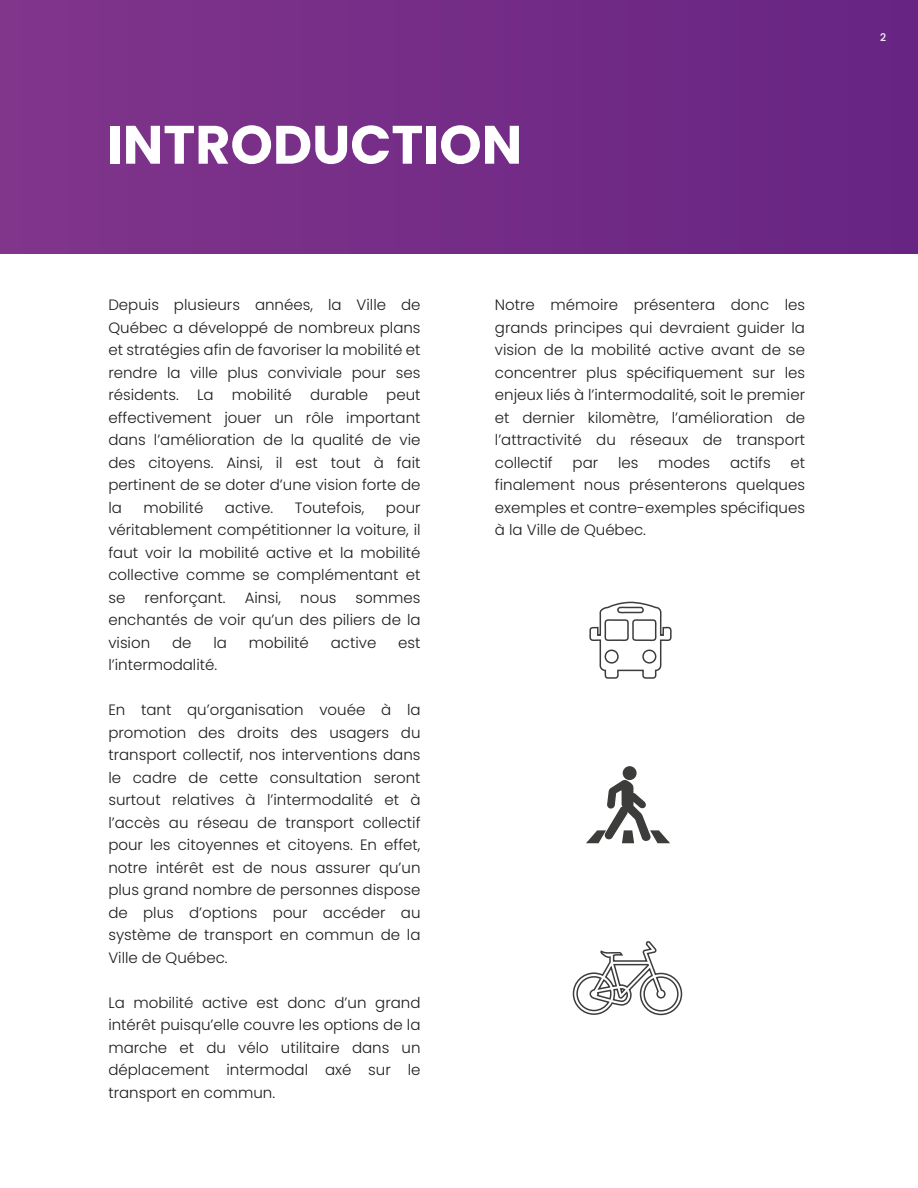
<style>
.page{position:relative;width:918px;height:1188px;background:#fff}
.page>*{position:absolute;margin:0;border:0;box-sizing:border-box;transform-origin:0 0}
.t1{font:700 54px "Poppins";color:#fff}
.t2{font:300 15px/22.5px "Poppins";color:#1d1d1b;text-align:justify}
.t3{font:500 10.5px "Poppins";color:#fff}
</style>
<div class="page">
<div style="left:0;top:0;width:918px;height:253px;background:#742d87"></div>
<svg style="left:589px;top:601px;width:83px;height:78px"></svg>
<svg style="left:586px;top:766px;width:84px;height:78px"></svg>
<svg style="left:572px;top:941px;width:111px;height:75px"></svg>
<h1 class="t1" style="left:107px;top:113px;width:417px">INTRODUCTION</h1>
<p class="t2" style="left:108px;top:294px;width:314px">Depuis plusieurs années, la Ville de Québec a développé de nombreux plans et stratégies afin de favoriser la mobilité et rendre la ville plus conviviale pour ses résidents. La mobilité durable peut effectivement jouer un rôle important dans l’amélioration de la qualité de vie des citoyens. Ainsi, il est tout à fait pertinent de se doter d’une vision forte de la</p>
<p class="t2" style="left:143px;top:496px;width:62px">mobilité</p>
<p class="t2" style="left:225px;top:496px;width:50px">active.</p>
<p class="t2" style="left:295px;top:496px;width:71px">Toutefois,</p>
<p class="t2" style="left:108px;top:496px;width:314px;text-indent:278px">pour véritablement compétitionner la voiture, il faut voir la mobilité active et la mobilité collective comme se complémentant et se</p>
<p class="t2" style="left:144px;top:586px;width:83px">renforçant.</p>
<p class="t2" style="left:245px;top:586px;width:38px">Ainsi,</p>
<p class="t2" style="left:300px;top:586px;width:38px">nous</p>
<p class="t2" style="left:108px;top:586px;width:314px;text-indent:247px">sommes enchantés de voir qu’un des piliers de la vision</p>
<p class="t2" style="left:172px;top:631px;width:21px">de</p>
<p class="t2" style="left:213px;top:631px;width:15px">la</p>
<p class="t2" style="left:249px;top:631px;width:62px">mobilité</p>
<p class="t2" style="left:331px;top:631px;width:47px">active</p>
<p class="t2" style="left:398px;top:631px;width:24px">est</p>
<p class="t2" style="left:108px;top:654px;width:110px">l’intermodalité.</p>
<p class="t2" style="left:108px;top:699px;width:314px">En tant qu’organisation vouée à la promotion des droits des usagers du transport collectif, nos interventions dans le cadre de cette consultation seront surtout relatives à l’intermodalité et à l’accès au réseau de transport collectif pour les citoyennes et citoyens. En effet, notre intérêt est de nous assurer qu’un plus grand nombre de personnes dispose de plus d’options pour accéder au système de transport en commun de la Ville de Québec.</p>
<p class="t2" style="left:108px;top:991px;width:314px">La mobilité active est donc d’un grand intérêt puisqu’elle couvre les options de la marche et du vélo utilitaire dans un déplacement intermodal axé sur le transport en commun.</p>
<p class="t2" style="left:495px;top:294px;width:312px">Notre mémoire présentera donc les grands principes qui devraient guider la vision de la mobilité active avant de se concentrer plus spécifiquement sur les enjeux liés à l’intermodalité, soit le premier et dernier kilomètre, l’amélioration de l’attractivité du réseaux de transport collectif</p>
<p class="t2" style="left:573px;top:451px;width:27px">par</p>
<p class="t2" style="left:618px;top:451px;width:22px">les</p>
<p class="t2" style="left:658px;top:451px;width:54px">modes</p>
<p class="t2" style="left:730px;top:451px;width:42px">actifs</p>
<p class="t2" style="left:495px;top:451px;width:312px;text-indent:296px">et finalement nous présenterons quelques exemples et contre-exemples spécifiques à la Ville de Québec.</p>
<p class="t3" style="left:880px;top:31px;width:8px">2</p>
</div>
